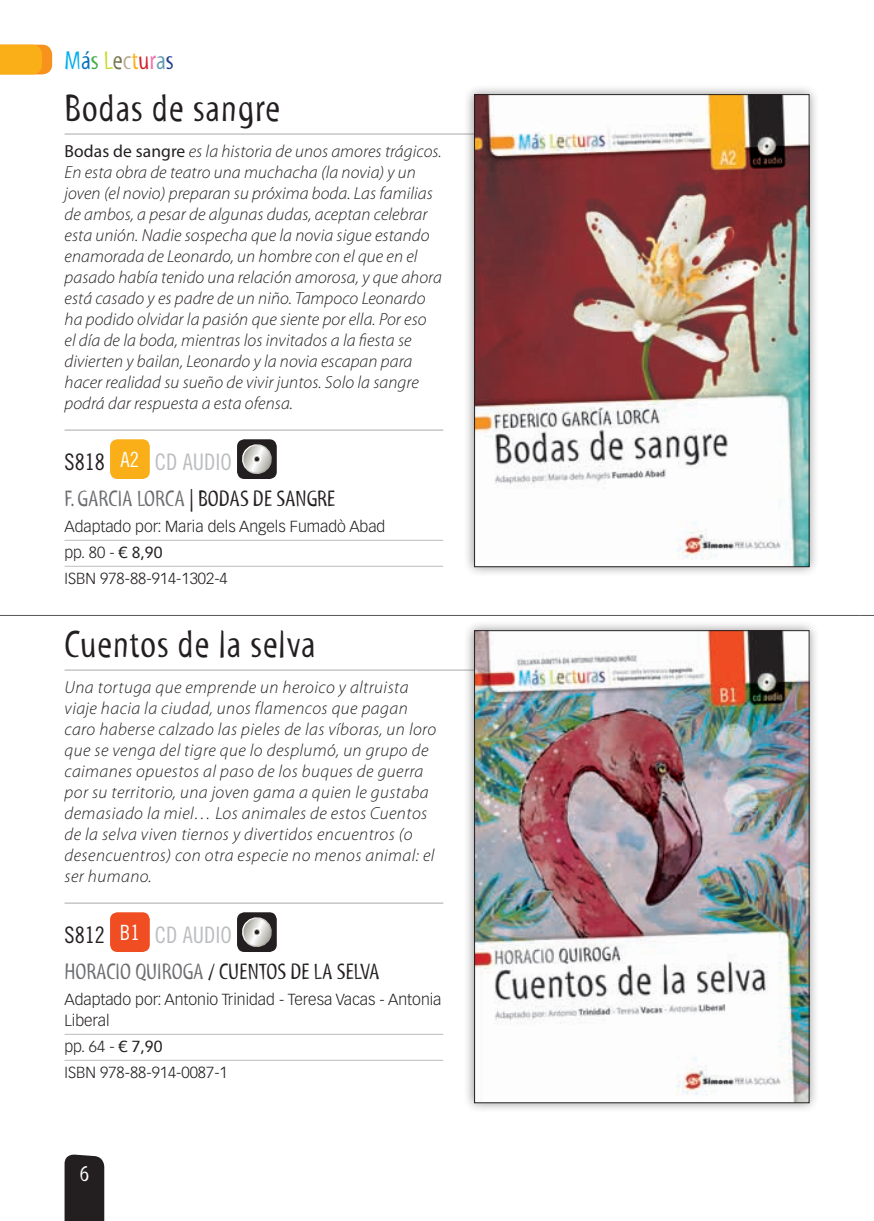
<style>
.page{position:relative;width:874px;height:1221px;background:#fff}
.page>*{position:absolute;margin:0;border:0;box-sizing:border-box;transform-origin:0 0}
.t1{font:38.5px "Myriad Std Tilt";letter-spacing:.025em;color:#231f20}
.t2{font:26.25px "Myriad Std Tilt";color:#00aeef}
.t3{font:22.75px "Myriad Std Tilt";color:#231f20}
.t4{font:22.75px "Trade Gothic Cond Eighteen";color:#bcbdc0}
.t5{font:22.75px "Myriad Std Tilt";color:#6c6d70}
.t6{font:22.75px "Myriad Std Tilt";color:#fff}
.t7{font:italic 300 17.5px/21px "Myriad Pro";letter-spacing:.005em;color:#231f20}
.t8{font:italic 300 17.5px/21px "Myriad Pro";letter-spacing:.025em;color:#231f20}
.t9{font:300 15.75px/25.9px "Vectora LT Std";color:#231f20}
.s1{color:#0072bc}
.s2{color:#40ae49}
.s3{color:#cadb2a}
.s4{color:#73744b}
.s5{color:#bcac92}
.s6{color:#faaf18}
.s7{color:#d1232a}
.s8{color:#f171ab}
.s9{color:#649ab2}
.s10{color:#253f8e}
.s11{font-weight:400;font-style:normal}
.s12{color:#231f20}
.s13{font-size:21px;color:#fff}
.s14{font-weight:400}
.s15{color:#6c6d70}
</style>
<div class="page">
<hr style="left:64px;top:134px;width:478px;height:1px;background:#a8a9ad">
<hr style="left:64px;top:429px;width:379px;height:1px;background:#a8a9ad">
<hr style="left:64px;top:540px;width:379px;height:1px;background:#bcbdc0">
<hr style="left:64px;top:566px;width:379px;height:1px;background:#bcbdc0">
<div style="left:110px;top:439px;width:40px;height:40px;background:#faaf18;border-radius:7px"></div>
<div style="left:237px;top:439px;width:39px;height:40px;background:#231f20;border-radius:7px"></div>
<svg style="left:239px;top:441px;width:36px;height:33px"></svg>
<div style="left:463px;top:83px;width:356px;height:493px;background:#231f20;opacity:.5"></div>
<img style="left:476px;top:96px;width:331px;height:469px">
<div style="left:474px;top:94px;width:335px;height:473px;border:1px solid #231f20"></div>
<div style="left:64px;top:1154px;width:40px;height:66px;background:#231f20"></div>
<svg style="left:0;top:45px;width:52px;height:29px;background:#f9ab1d"></svg>
<hr style="left:0;top:615px;width:858px;height:1px;background:#57585a">
<svg style="left:858px;top:615px;width:15px;height:1px"></svg>
<hr style="left:64px;top:669px;width:478px;height:1px;background:#a8a9ad">
<hr style="left:64px;top:902px;width:379px;height:1px;background:#a8a9ad">
<hr style="left:64px;top:1033px;width:379px;height:1px;background:#bcbdc0">
<hr style="left:64px;top:1059px;width:379px;height:1px;background:#bcbdc0">
<div style="left:110px;top:912px;width:40px;height:39px;background:#f04d22;border-radius:7px"></div>
<div style="left:237px;top:912px;width:39px;height:39px;background:#231f20;border-radius:7px"></div>
<svg style="left:239px;top:914px;width:36px;height:33px"></svg>
<div style="left:463px;top:619px;width:356px;height:493px;background:#231f20;opacity:.5"></div>
<img style="left:476px;top:632px;width:331px;height:468px">
<div style="left:474px;top:630px;width:335px;height:472px;border:1px solid #231f20"></div>
<h2 class="t2" style="left:64px;top:46px;width:111px">M<span class="s1">á</span><span class="s2">s</span> <span class="s3">L</span><span class="s4">e</span><span class="s5">c</span><span class="s6">t</span><span class="s7">u</span><span class="s8">r</span><span class="s9">a</span><span class="s10">s</span></h2>
<h1 class="t1" style="left:64px;top:87px;width:217px">Bodas de sangre</h1>
<p class="t7" style="left:64px;top:141px;width:378px"><span class="s11">Bodas de sangre</span> es la historia de unos amores trágicos.<br>En esta obra de teatro una muchacha (la novia) y un joven (el novio) preparan su próxima boda. Las familias de ambos, a pesar de algunas dudas, aceptan celebrar esta unión. Nadie sospecha que la novia sigue estando enamorada de Leonardo, un hombre con el que en el pasado había tenido una relación amorosa, y que ahora está casado y es padre de un niño. Tampoco Leonardo ha podido olvidar la pasión que siente por ella. Por eso el día de la boda, mientras los invitados a la fiesta se divierten y bailan, Leonardo y la novia escapan para hacer realidad su sueño de vivir juntos. Solo la sangre podrá dar respuesta a esta ofensa.</p>
<h3 class="t4" style="left:64px;top:448px;width:169px"><span class="s12">S818</span> <span class="s13">A2</span> CD AUDIO</h3>
<h3 class="t5" style="left:64px;top:486px;width:145px">F.GARCIA LORCA<span class="s12">| BODA</span></h3>
<h3 class="t3" style="left:240px;top:486px;width:56px">S DE SANGRE</h3>
<p class="t9" style="left:64px;top:514px;width:322px">Adaptado por: Maria dels Angels Fumadò Abad pp. 80 - <span class="s14">€ 8,90<br></span>ISBN 978-88-914-1302-4</p>
<h1 class="t1" style="left:64px;top:623px;width:252px">Cuentos de la selva</h1>
<p class="t8" style="left:64px;top:677px;width:373px">Una tortuga que emprende un heroico y altruista viaje hacia la ciudad, unos flamencos que pagan caro haberse calzado las pieles de las víboras, un loro que se venga del tigre que lo desplumó, un grupo de caimanes opuestos al paso de los buques de guerra por su territorio, una joven gama a quien le gustaba demasiado la miel… Los animales de estos Cuentos de la selva viven tiernos y divertidos encuentros (o desencuentros) con otra especie no menos animal: el ser humano.</p>
<h3 class="t4" style="left:64px;top:921px;width:169px"><span class="s12">S812</span> <span class="s13">B1</span> CD AUDIO</h3>
<h3 class="t3" style="left:64px;top:959px;width:316px"><span class="s15">Horacio Quiroga</span> / Cuentos de la selva</h3>
<p class="t9" style="left:64px;top:989px;width:378px;line-height:21px">Adaptado por: Antonio Trinidad - Teresa Vacas - Antonia<br>Liberal</p>
<p class="t9" style="left:64px;top:1033px;width:165px">pp. 64 - <span class="s14">€ 7,90<br></span>ISBN 978-88-914-0087-1</p>
<h3 class="t6" style="left:80px;top:1161px;width:11px">6</h3>
</div>
